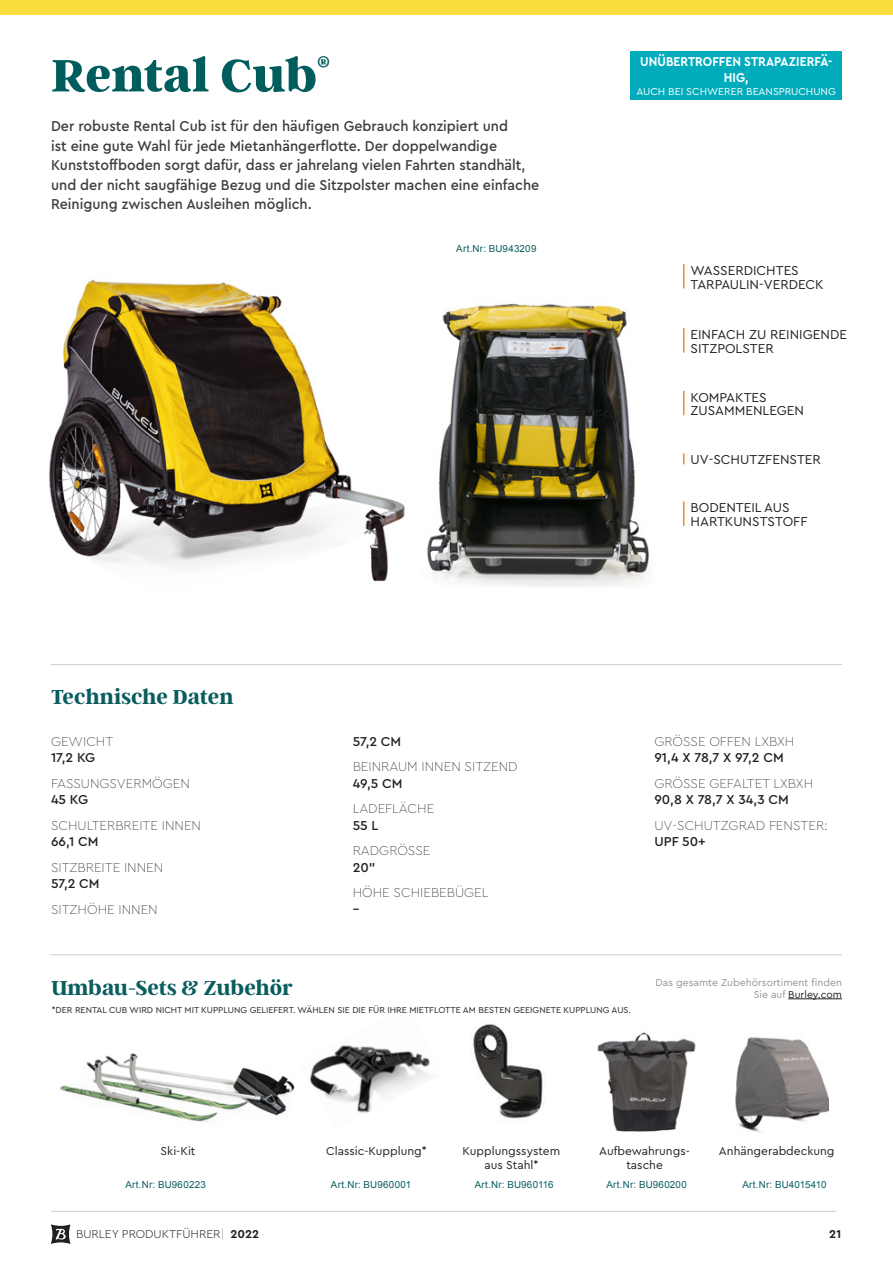
<style>
.page{position:relative;width:893px;height:1263px;background:#fff}
.page>*{position:absolute;margin:0;border:0;box-sizing:border-box;transform-origin:0 0}
.Prouct_Page_-_Produc{font:800 50.55px "Argent CF";letter-spacing:-.01em;color:#005c5d}
.Product_Page_-_Speci{font:700 22.5px "Argent CF";letter-spacing:-.005em;color:#095d5e}
.Prouct_Page_-_Produc-2{font:800 16.65px "Argent CF";color:#005c5d}
.t1{font:500 15px/19.5px "Cera Pro";color:#3e3e3f;scale:.95 1}
.Product_Page_-_Specs{font:100 13.5px "Cera Pro";color:#231f20}
.Icon_Text_With_Bar{font:13.5px/13.5px "Cera Pro";color:#231f20}
.Product_Page_-_Specs-2{font:500 13.5px "Cera Pro";color:#231f20}
.Product_Page_-_Callo{font:700 13.5px/16.2px "Cera Pro";letter-spacing:.005em;color:#fff;text-align:center;scale:.9 1}
.Product_Page_-_Acces{font:12px/13.5px "Cera Pro";color:#231f20;text-align:center}
.t2{font:300 12px "Cera Pro";color:#231f20}
.t3{font:700 12px "Cera Pro";color:#231f20}
.Prodcut_Page_-_Web_C{font:10.5px/12px "Cera Pro";color:#939598;text-align:right}
.Product_Page_-_Callo-2{font:10.5px "Cera Pro";color:#fff}
.t4{font:9.75px "Arial";letter-spacing:.025em;color:#095d5e}
.Product_Page_-_Icon{font:9px "Cera Pro";color:#231f20}
.s1{color:#231f20}
.s2{font-weight:700}
</style>
<div class="page">
<svg style="left:51px;top:1224px;width:19px;height:20px"></svg>
<svg style="left:222px;top:1228px;width:1px;height:12px"></svg>
<div style="left:630px;top:51px;width:212px;height:48px;background:#00acbb"></div>
<hr style="left:51px;top:954px;width:791px;height:1px;background:#d1d2d4">
<hr style="left:51px;top:1211px;width:785px;height:1px;background:#d1d2d4">
<hr style="left:51px;top:664px;width:791px;height:1px;background:#d1d2d4">
<hr style="left:788px;top:998px;width:54px;height:1px;background:#231f20">
<svg style="left:683px;top:264px;width:1px;height:24px"></svg>
<svg style="left:683px;top:391px;width:1px;height:24px"></svg>
<svg style="left:683px;top:328px;width:1px;height:25px"></svg>
<svg style="left:683px;top:501px;width:1px;height:25px"></svg>
<img style="left:309px;top:1045px;width:122px;height:68px">
<img style="left:473px;top:1024px;width:70px;height:95px">
<img style="left:597px;top:1032px;width:99px;height:100px">
<img style="left:735px;top:1037px;width:93px;height:96px">
<img style="left:60px;top:1053px;width:235px;height:69px">
<img style="left:49px;top:279px;width:356px;height:303px">
<img style="left:427px;top:303px;width:223px;height:283px">
<div style="left:0;top:0;width:893px;height:14px;background:#f9dd3c"></div>
<p class="Prouct_Page_-_Produc" style="left:51px;top:48px;width:268px">Rental Cub</p>
<p class="Prouct_Page_-_Produc-2" style="left:317px;top:53px;width:14px">®</p>
<p class="t1" style="left:51px;top:116px;width:515px">Der robuste Rental Cub ist für den häufigen Gebrauch konzipiert und<br>ist eine gute Wahl für jede Mietanhängerflotte. Der doppelwandige Kunststoffboden sorgt dafür, dass er jahrelang vielen Fahrten standhält, und der nicht saugfähige Bezug und die Sitzpolster machen eine einfache Reinigung zwischen Ausleihen möglich.</p>
<p class="t4" style="left:456px;top:242px;width:82px">Art.Nr: BU943209</p>
<p class="Product_Page_-_Speci" style="left:51px;top:685px;width:184px">Technische Daten</p>
<p class="Product_Page_-_Specs" style="left:51px;top:732px;width:64px">GEWICHT</p>
<p class="Product_Page_-_Specs-2" style="left:51px;top:749px;width:46px">17,2 KG</p>
<p class="Product_Page_-_Specs" style="left:51px;top:774px;width:140px">FASSUNGSVERMÖGEN</p>
<p class="Product_Page_-_Specs-2" style="left:51px;top:791px;width:39px">45 KG</p>
<p class="Product_Page_-_Specs" style="left:51px;top:816px;width:152px">SCHULTERBREITE INNEN</p>
<p class="Product_Page_-_Specs-2" style="left:51px;top:833px;width:49px">66,1 CM</p>
<p class="Product_Page_-_Specs" style="left:51px;top:858px;width:114px">SITZBREITE INNEN</p>
<p class="Product_Page_-_Specs-2" style="left:51px;top:875px;width:50px">57,2 CM</p>
<p class="Product_Page_-_Specs" style="left:51px;top:900px;width:108px">SITZHÖHE INNEN</p>
<p class="Product_Page_-_Speci" style="left:51px;top:976px;width:243px">Umbau-Sets &amp; Zubehör</p>
<p class="Product_Page_-_Specs-2" style="left:353px;top:732px;width:50px">57,2 CM</p>
<p class="Product_Page_-_Specs" style="left:353px;top:758px;width:166px">BEINRAUM INNEN SITZEND</p>
<p class="Product_Page_-_Specs-2" style="left:353px;top:774px;width:51px">49,5 CM</p>
<p class="Product_Page_-_Specs" style="left:353px;top:800px;width:83px">LADEFLÄCHE</p>
<p class="Product_Page_-_Specs-2" style="left:353px;top:816px;width:27px">55 L</p>
<p class="Product_Page_-_Specs" style="left:353px;top:842px;width:79px">RADGRÖSSE</p>
<p class="Product_Page_-_Specs-2" style="left:353px;top:858px;width:24px">20”</p>
<p class="Product_Page_-_Specs" style="left:353px;top:884px;width:137px">HÖHE SCHIEBEBÜGEL</p>
<p class="Product_Page_-_Specs-2" style="left:353px;top:900px;width:8px">–</p>
<p class="Product_Page_-_Callo" style="left:640px;top:53px;width:215px">UNÜBERTROFFEN STRAPAZIERFÄ-<br>HIG,</p>
<p class="Product_Page_-_Callo-2" style="left:636px;top:85px;width:201px">AUCH BEI SCHWERER BEANSPRUCHUNG</p>
<p class="Icon_Text_With_Bar" style="left:690px;top:263px;width:135px">WASSERDICHTES<br>TARPAULIN-VERDECK</p>
<p class="Icon_Text_With_Bar" style="left:690px;top:327px;width:158px">EINFACH ZU REINIGENDE<br>SITZPOLSTER</p>
<p class="Icon_Text_With_Bar" style="left:690px;top:390px;width:115px">KOMPAKTES<br>ZUSAMMENLEGEN</p>
<p class="Icon_Text_With_Bar" style="left:690px;top:452px;width:132px">UV-SCHUTZFENSTER</p>
<p class="Icon_Text_With_Bar" style="left:690px;top:501px;width:118px">BODENTEIL AUS<br>HARTKUNSTSTOFF</p>
<p class="Product_Page_-_Specs" style="left:654px;top:732px;width:141px">GRÖSSE OFFEN LXBXH</p>
<p class="Product_Page_-_Specs-2" style="left:654px;top:749px;width:131px">91,4 X 78,7 X 97,2 CM</p>
<p class="Product_Page_-_Specs" style="left:654px;top:774px;width:160px">GRÖSSE GEFALTET LXBXH</p>
<p class="Product_Page_-_Specs-2" style="left:654px;top:791px;width:136px">90,8 X 78,7 X 34,3 CM</p>
<p class="Product_Page_-_Specs" style="left:654px;top:816px;width:175px">UV-SCHUTZGRAD FENSTER:</p>
<p class="Product_Page_-_Specs-2" style="left:654px;top:833px;width:53px">UPF 50+</p>
<p class="Prodcut_Page_-_Web_C" style="left:655px;top:976px;width:188px">Das gesamte Zubehörsortiment finden<br>Sie auf <span class="s1">Burley.com</span></p>
<p class="Product_Page_-_Icon" style="left:52px;top:1004px;width:581px">*DER RENTAL CUB WIRD NICHT MIT KUPPLUNG GELIEFERT. WÄHLEN SIE DIE FÜR IHRE MIETFLOTTE AM BESTEN GEEIGNETE KUPPLUNG AUS.</p>
<p class="Product_Page_-_Acces" style="left:161px;top:1144px;width:36px">Ski-Kit</p>
<p class="Product_Page_-_Acces" style="left:326px;top:1144px;width:102px">Classic-Kupplung*</p>
<p class="Product_Page_-_Acces" style="left:463px;top:1144px;width:99px">Kupplungssystem aus Stahl*</p>
<p class="Product_Page_-_Acces" style="left:599px;top:1144px;width:92px">Aufbewahrungs&shy;tasche</p>
<p class="Product_Page_-_Acces" style="left:719px;top:1144px;width:117px">Anhängerabdeckung</p>
<p class="t4" style="left:125px;top:1178px;width:82px">Art.Nr: BU960223</p>
<p class="t4" style="left:331px;top:1178px;width:82px">Art.Nr: BU960001</p>
<p class="t4" style="left:475px;top:1178px;width:80px">Art.Nr: BU960116</p>
<p class="t4" style="left:606px;top:1178px;width:82px">Art.Nr: BU960200</p>
<p class="t4" style="left:742px;top:1178px;width:86px">Art.Nr: BU4015410</p>
<p class="t2" style="left:76px;top:1226px;width:185px">BURLEY PRODUKTFÜHRER <span class="s2">2022</span></p>
<p class="t3" style="left:829px;top:1226px;width:13px">21</p>
</div>
